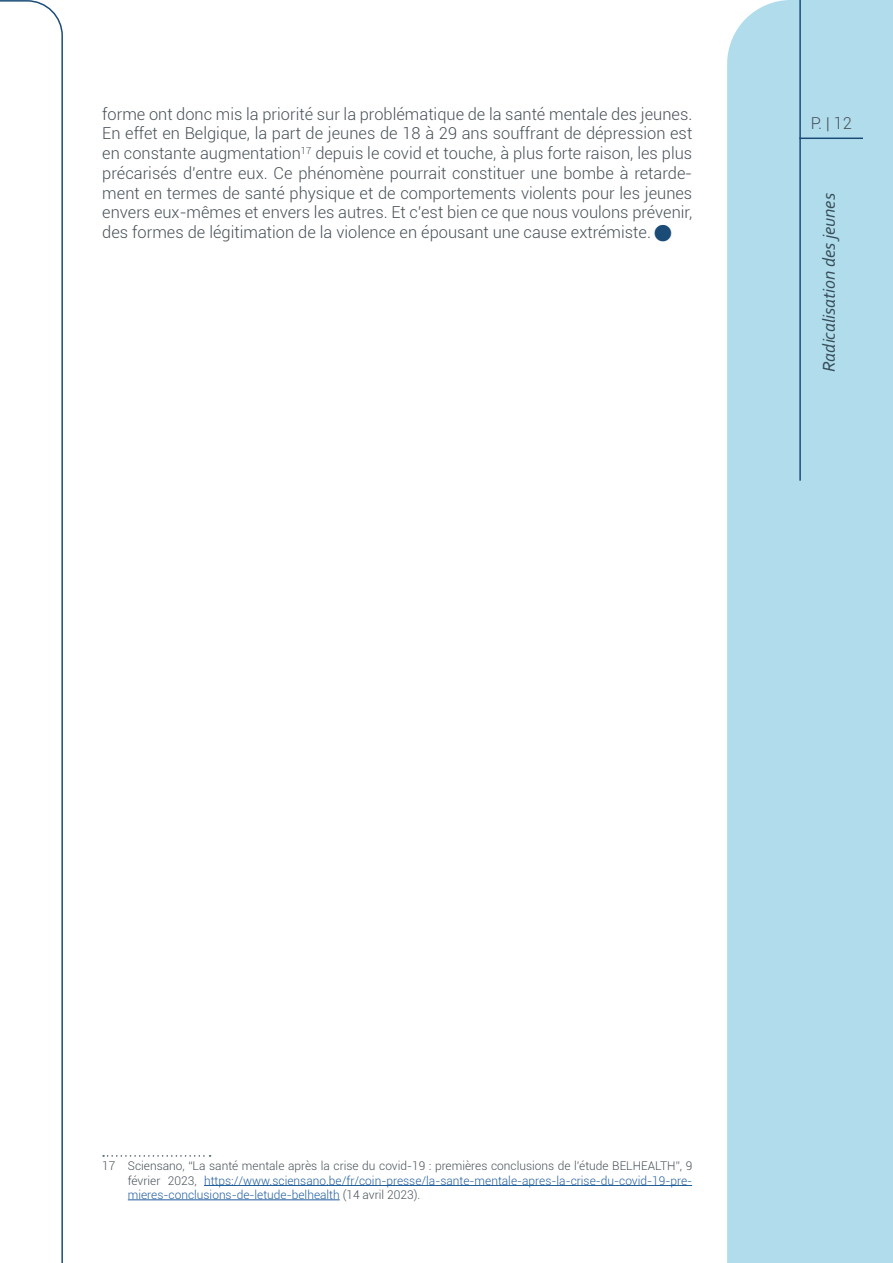
<style>
.page{position:relative;width:893px;height:1263px;background:#fff}
.page>*{position:absolute;margin:0;border:0;box-sizing:border-box;transform-origin:0 0}
.t1{font:italic 18px "Corbel";color:#374d58}
.t2{font:300 16.5px/19.8px "Roboto";color:#465056;text-align:justify}
.t3{font:300 12px/14.4px "Roboto";color:#215e9e;text-align:justify}
.s1{color:#1a4c77}
.s2{color:#465056}
</style>
<div class="page">
<div style="left:727px;top:0;width:166px;height:1263px;background:#b1dcec"></div>
<svg style="left:0;top:0;width:63px;height:1263px"></svg>
<hr style="left:799px;top:0;width:2px;height:481px;background:#1a4c77">
<div style="left:802px;top:99px;width:58px;height:31px;background:#b0dcec"></div>
<hr style="left:799px;top:138px;width:64px;height:1px;background:#1a4c77">
<div style="left:809px;top:156px;width:28px;height:325px;background:#b0dcec"></div>
<svg style="left:103px;top:1155px;width:108px;height:2px"></svg>
<hr style="left:204px;top:1185px;width:488px;height:1px;background:#215e9e">
<hr style="left:128px;top:1199px;width:212px;height:1px;background:#215e9e">
<p class="t2" style="left:102px;top:103px;width:591px">forme ont donc mis la priorité sur la problématique de la santé mentale des jeunes.<br>En effet en Belgique, la part de jeunes de 18 à 29 ans souffrant de dépression est en constante augmentation<sup>17</sup> depuis le covid et touche, à plus forte raison, les plus précarisés d’entre eux. Ce phénomène pourrait constituer une bombe à retarde&shy;ment en termes de santé physique et de comportements violents pour les jeunes envers eux-mêmes et envers les autres. Et c’est bien ce que nous voulons prévenir, des formes de légitimation de la violence en épousant une cause extrémiste. <span class="s1">■</span></p>
<p class="t2" style="left:811px;top:113px;width:43px">P. | 12</p>
<p class="t1" style="left:818px;top:372px;width:180px;rotate:-90deg">Radicalisation des jeunes</p>
<p class="t3" style="left:128px;top:1158px;width:566px;text-indent:-26px"><span class="s2">17 Sciensano, “La santé mentale après la crise du covid-19 : premières conclusions de l’étude BELHEALTH”, 9 février 2023,</span> https://www.sciensano.be/fr/coin-presse/la-sante-mentale-apres-la-crise-du-covid-19-pre&shy;mieres-conclusions-de-letude-belhealth <span class="s2">(14 avril 2023).</span></p>
</div>
